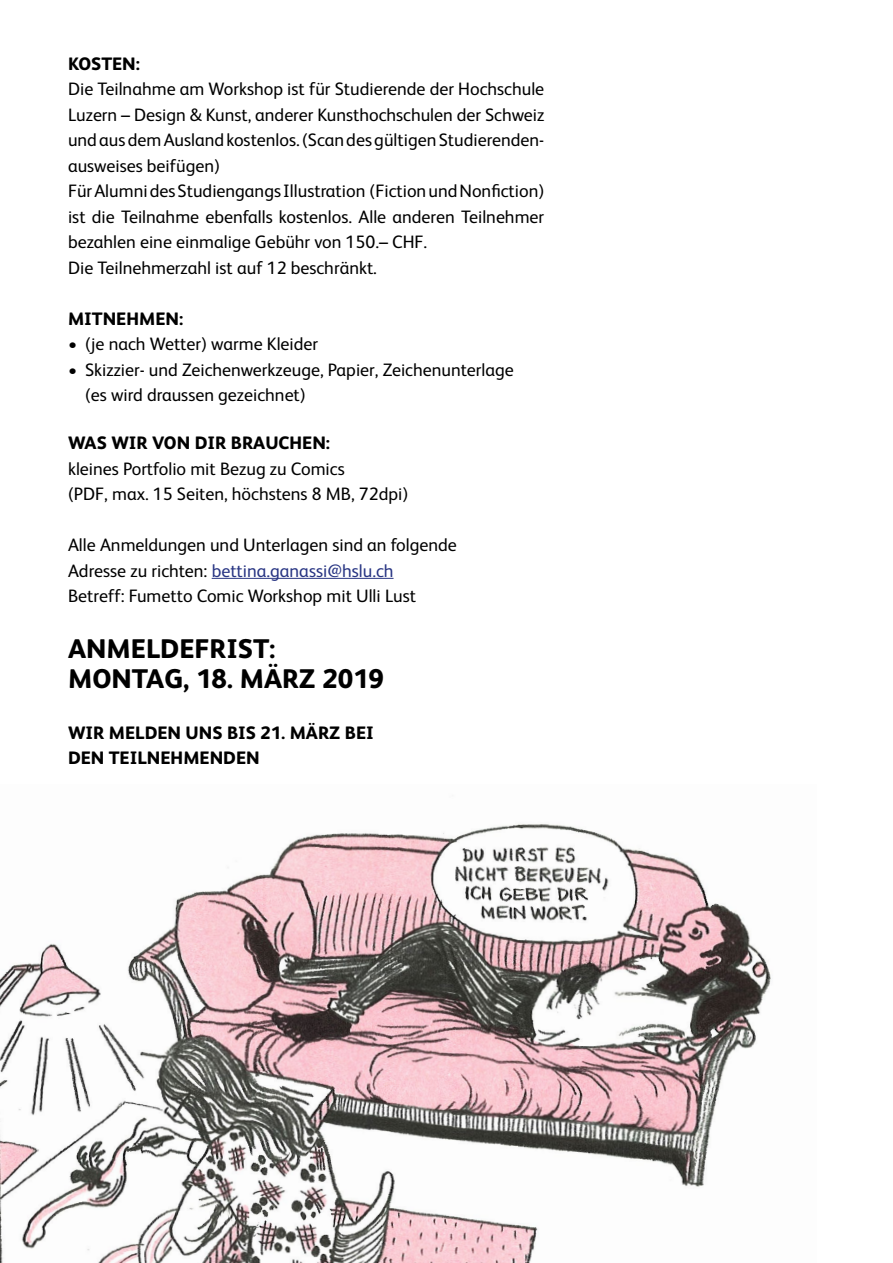
<style>
.page{position:relative;width:893px;height:1263px;background:#fff}
.page>*{position:absolute;margin:0;border:0;box-sizing:border-box;transform-origin:0 0}
.FS_Albert{font:800 27px/30px "FS Albert";color:#000}
.FS_Albert-2{font:18px/25.5px "FS Albert";color:#000}
.FS_Albert-3{font:800 18px/25.5px "FS Albert";color:#000}
.s1{color:#283583}
</style>
<div class="page">
<img style="left:0;top:824px;width:771px;height:439px">
<hr style="left:212px;top:578px;width:182px;height:1px;background:#283583">
<p class="FS_Albert-3" style="left:68px;top:50px;width:73px">KOSTEN:</p>
<p class="FS_Albert-2" style="left:68px;top:75px;width:478px;text-align:justify">Die Teilnahme am Workshop ist für Studierende der Hochschule Luzern – Design &amp; Kunst, anderer Kunsthochschulen der Schweiz und aus dem Ausland kostenlos. (Scan des gültigen Studierenden&shy;ausweises beifügen)</p>
<p class="FS_Albert-2" style="left:68px;top:177px;width:478px;text-align:justify">Für Alumni des Studiengangs Illustration (Fiction und Nonfiction) ist die Teilnahme ebenfalls kostenlos. Alle anderen Teilnehmer bezahlen eine einmalige Gebühr von 150.– CHF.</p>
<p class="FS_Albert-2" style="left:68px;top:254px;width:310px">Die Teilnehmerzahl ist auf 12 beschränkt.</p>
<p class="FS_Albert-3" style="left:68px;top:305px;width:117px">MITNEHMEN:</p>
<p class="FS_Albert-2" style="left:68px;top:330px;width:252px">• (je nach Wetter) warme Kleider</p>
<p class="FS_Albert-2" style="left:85px;top:356px;width:430px;text-indent:-17px">• Skizzier- und Zeichenwerkzeuge, Papier, Zeichenunterlage (es wird draussen gezeichnet)</p>
<p class="FS_Albert-3" style="left:68px;top:429px;width:264px">WAS WIR VON DIR BRAUCHEN:</p>
<p class="FS_Albert-2" style="left:68px;top:455px;width:342px">kleines Portfolio mit Bezug zu Comics<br>(PDF, max. 15 Seiten, höchstens 8 MB, 72dpi)</p>
<p class="FS_Albert-2" style="left:68px;top:531px;width:390px">Alle Anmeldungen und Unterlagen sind an folgende<br>Adresse zu richten: <span class="s1">bettina.ganassi@hslu.ch</span></p>
<p class="FS_Albert-2" style="left:68px;top:582px;width:350px">Betreff: Fumetto Comic Workshop mit Ulli Lust</p>
<p class="FS_Albert" style="left:68px;top:632px;width:317px">ANMELDEFRIST:<br>MONTAG, 18. MÄRZ 2019</p>
<p class="FS_Albert-3" style="left:68px;top:719px;width:307px">WIR MELDEN UNS BIS 21. MÄRZ BEI<br>DEN TEILNEHMENDEN</p>
</div>
